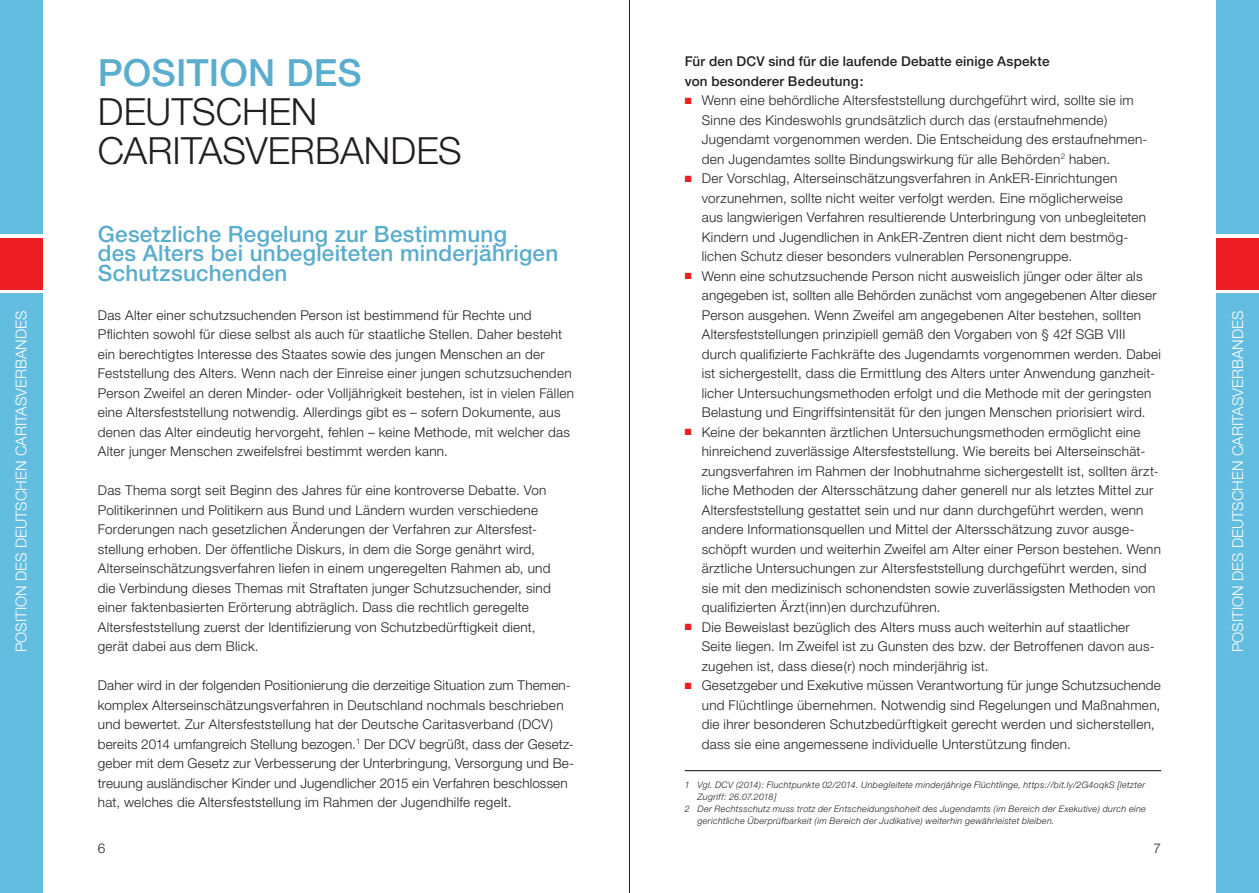
<style>
.page{position:relative;width:1259px;height:893px;background:#fff}
.page>*{position:absolute;margin:0;border:0;box-sizing:border-box;transform-origin:0 0}
.t1{font:300 37.5px/39px "Helvetica Neue";color:#231f20}
.t2{font:500 37.5px "Helvetica Neue";letter-spacing:.005em;color:#5aadcd}
.t3{font:500 22.5px/19.5px "Helvetica Neue";letter-spacing:.01em;color:#5aadcd}
.t4{font:300 15px "Helvetica Neue";color:#fff}
.t5{font:300 13.5px/19.5px "Helvetica Neue";letter-spacing:.02em;color:#231f20}
.t6{font:500 13.5px/19.5px "Helvetica Neue";letter-spacing:.01em;color:#231f20}
.t7{font:italic 300 9px "Helvetica Neue";letter-spacing:.035em;color:#231f20}
.s1{color:#ee1d23}
</style>
<div class="page">
<div style="left:0;top:0;width:43px;height:234px;background:#62bde0"></div>
<div style="left:0;top:293px;width:43px;height:600px;background:#62bde0"></div>
<div style="left:0;top:238px;width:43px;height:51px;background:#ee1d23"></div>
<div style="left:1216px;top:0;width:43px;height:234px;background:#62bde0"></div>
<div style="left:1216px;top:293px;width:43px;height:600px;background:#62bde0"></div>
<div style="left:1216px;top:238px;width:43px;height:51px;background:#ee1d23"></div>
<hr style="left:629px;top:0;width:1px;height:893px;background:#231f20">
<hr style="left:685px;top:770px;width:476px;height:1px;background:#231f20">
<p class="t4" style="left:12px;top:652px;width:342px;rotate:-90deg">Position des deutschen Caritasverbandes</p>
<h1 class="t2" style="left:98px;top:50px;width:265px">Position des</h1>
<h1 class="t1" style="left:98px;top:91px;width:221px">Deutschen<br>Cari tasverba</h1>
<h1 class="t1" style="left:364px;top:130px;width:50px">ndes</h1>
<h2 class="t3" style="left:98px;top:224px;width:462px">Gesetzliche Regelung zur Bestimmung<br>des Alters bei unbegleiteten minderjährigen<br>Schutzsuchenden</h2>
<p class="t5" style="left:98px;top:305px;width:478px">Das Alter einer schutzsuchenden Person ist bestimmend für Rechte und Pflichten sowohl für diese selbst als auch für staatliche Stellen. Daher besteht ein berechtigtes Interesse des Staates sowie des jungen Menschen an der Feststellung des Alters. Wenn nach der Einreise einer jungen schutzsuchenden Person Zweifel an deren Minder- oder Volljährigkeit bestehen, ist in vielen Fällen eine Altersfeststellung notwendig. Allerdings gibt es – sofern Dokumente, aus denen das Alter eindeutig hervorgeht, fehlen – keine Methode, mit welcher das Alter junger Menschen zweifelsfrei bestimmt werden kann.</p>
<p class="t5" style="left:98px;top:480px;width:454px">Das Thema sorgt seit Beginn des Jahres für eine kontroverse Debatte. Von Politikerinnen und Politikern aus Bund und Ländern wurden verschiedene Forderungen nach gesetzlichen Änderungen der Verfahren zur Altersfest&shy;stellung erhoben. Der öffentliche Diskurs, in dem die Sorge genährt wird, Alterseinschätzungsverfahren liefen in einem ungeregelten Rahmen ab, und die Verbindung dieses Themas mit Straftaten junger Schutzsuchender, sind einer faktenbasierten Erörterung abträglich. Dass die rechtlich geregelte Altersfeststellung zuerst der Identifizierung von Schutzbedürftigkeit dient, gerät dabei aus dem Blick.</p>
<p class="t5" style="left:98px;top:675px;width:478px">Daher wird in der folgenden Positionierung die derzeitige Situation zum Themen&shy;komplex Alterseinschätzungsverfahren in Deutschland nochmals beschrieben und bewertet. Zur Altersfeststellung hat der Deutsche Caritasverband (DCV) bereits 2014 umfangreich Stellung bezogen.<sup>1</sup> Der DCV begrüßt, dass der Gesetz&shy;geber mit dem Gesetz zur Verbesserung der Unterbringung, Versorgung und Be&shy;treuung ausländischer Kinder und Jugendlicher 2015 ein Verfahren beschlossen hat, welches die Altersfeststellung im Rahmen der Jugendhilfe regelt.</p>
<p class="t6" style="left:685px;top:52px;width:366px">Für den DCV sind für die laufende Debatte einige Aspekte von besonderer Bedeutung:</p>
<p class="t5" style="left:702px;top:90px;width:447px;text-indent:-17px"><span class="s1">■</span> Wenn eine behördliche Altersfeststellung durchgeführt wird, sollte sie im Sinne des Kindeswohls grundsätzlich durch das (erstaufnehmende)<br>Jugendamt vorgenommen werden. Die Entscheidung des erstaufnehmen&shy;den Jugendamtes sollte Bindungswirkung für alle Behörden<sup>2</sup> haben.</p>
<p class="t5" style="left:702px;top:168px;width:446px;text-indent:-17px"><span class="s1">■</span> Der Vorschlag, Alterseinschätzungsverfahren in AnkER-Einrichtungen vorzunehmen, sollte nicht weiter verfolgt werden. Eine möglicherweise aus langwierigen Verfahren resultierende Unterbringung von unbegleiteten Kindern und Jugendlichen in AnkER-Zentren dient nicht dem bestmög&shy;lichen Schutz dieser besonders vulnerablen Personengruppe.</p>
<p class="t5" style="left:702px;top:266px;width:461px;text-indent:-17px"><span class="s1">■</span> Wenn eine schutzsuchende Person nicht ausweislich jünger oder älter als angegeben ist, sollten alle Behörden zunächst vom angegebenen Alter dieser Person ausgehen. Wenn Zweifel am angegebenen Alter bestehen, sollten Altersfeststellungen prinzipiell gemäß den Vorgaben von § 42f SGB VIII durch qualifizierte Fachkräfte des Jugendamts vorgenommen werden. Dabei ist sichergestellt, dass die Ermittlung des Alters unter Anwendung ganzheit&shy;licher Untersuchungsmethoden erfolgt und die Methode mit der geringsten Belastung und Eingriffsintensität für den jungen Menschen priorisiert wird.</p>
<p class="t5" style="left:702px;top:422px;width:461px;text-indent:-17px"><span class="s1">■</span> Keine der bekannten ärztlichen Untersuchungsmethoden ermöglicht eine hinreichend zuverlässige Altersfeststellung. Wie bereits bei Alterseinschät&shy;zungsverfahren im Rahmen der Inobhutnahme sichergestellt ist, sollten ärzt&shy;liche Methoden der Altersschätzung daher generell nur als letztes Mittel zur Altersfeststellung gestattet sein und nur dann durchgeführt werden, wenn andere Informationsquellen und Mittel der Altersschätzung zuvor ausge&shy;schöpft wurden und weiterhin Zweifel am Alter einer Person bestehen. Wenn ärztliche Untersuchungen zur Altersfeststellung durchgeführt werden, sind sie mit den medizinisch schonendsten sowie zuverlässigsten Methoden von qualifizierten Ärzt(inn)en durchzuführen.</p>
<p class="t5" style="left:702px;top:617px;width:454px;text-indent:-17px"><span class="s1">■</span> Die Beweislast bezüglich des Alters muss auch weiterhin auf staatlicher<br>Seite liegen. Im Zweifel ist zu Gunsten des bzw. der Betroffenen davon aus&shy;zugehen ist, dass diese(r) noch minderjährig ist.</p>
<p class="t5" style="left:702px;top:675px;width:460px;text-indent:-17px"><span class="s1">■</span> Gesetzgeber und Exekutive müssen Verantwortung für junge Schutzsuchende und Flüchtlinge übernehmen. Notwendig sind Regelungen und Maßnahmen, die ihrer besonderen Schutzbedürftigkeit gerecht werden und sicherstellen, dass sie eine angemessene individuelle Unterstützung finden.</p>
<p class="t7" style="left:685px;top:779px;width:462px">1 Vgl. DCV (2014): Fluchtpunkte 02/2014. Unbegleitete minderjährige Flüchtlinge, https://bit.ly/2G4oqkS [letzter</p>
<p class="t7" style="left:697px;top:791px;width:80px">Zugriff: 26.07.2018]</p>
<p class="t7" style="left:685px;top:803px;width:462px">2 Der Rechtsschutz muss trotz der Entscheidungshoheit des Jugendamts (im Bereich der Exekutive) durch eine</p>
<p class="t7" style="left:697px;top:815px;width:358px">gerichtliche Überprüfbarkeit (im Bereich der Judikative) weiterhin gewährleistet bleiben.</p>
<p class="t5" style="left:98px;top:838px;width:9px">6</p>
<p class="t5" style="left:1153px;top:838px;width:9px">7</p>
<p class="t4" style="left:1228px;top:652px;width:342px;rotate:-90deg">Position des deutschen Caritasverbandes</p>
</div>
